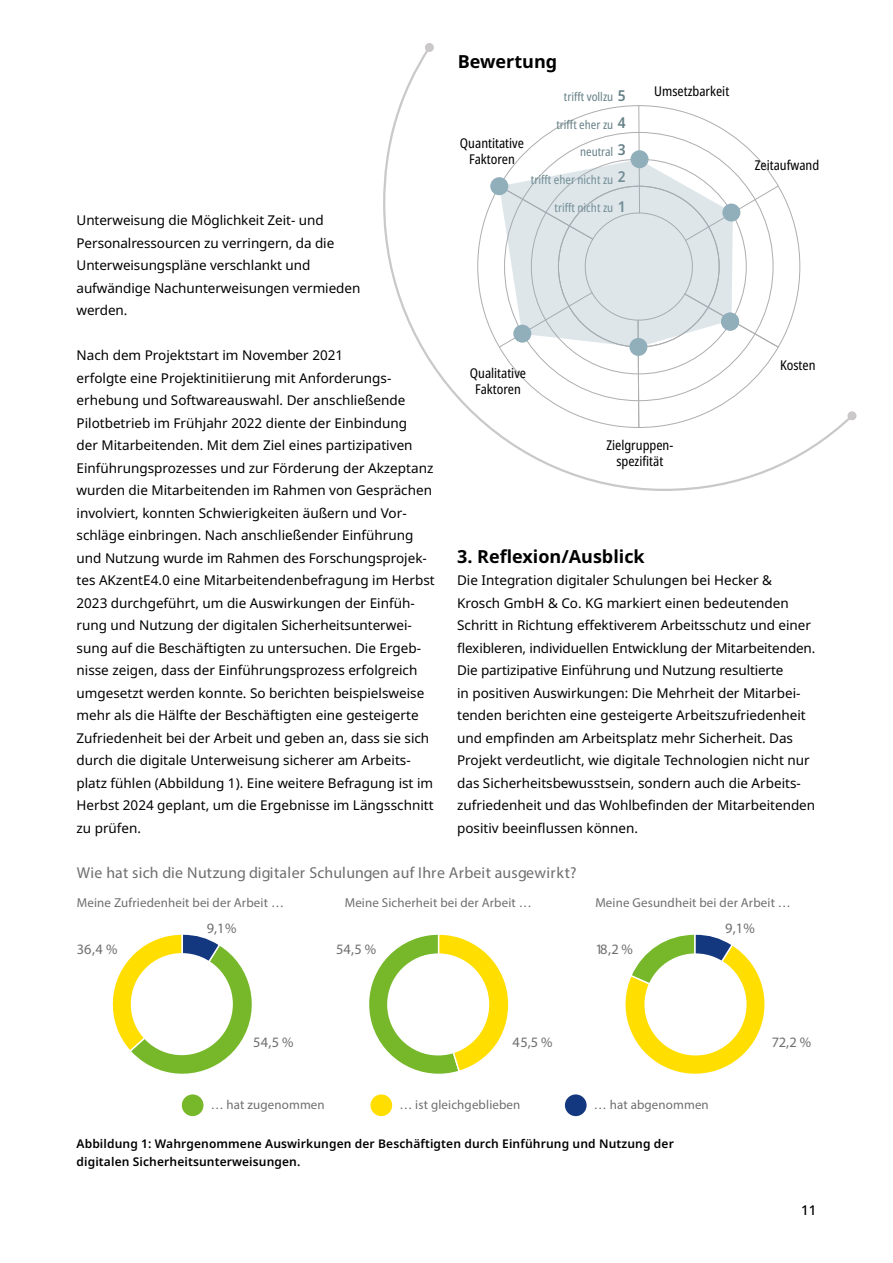
<style>
.page{position:relative;width:893px;height:1263px;background:#fff}
.page>*{position:absolute;margin:0;border:0;box-sizing:border-box;transform-origin:0 0}
.h2_Zwischenüberschriften{font:700 18px "Noto Sans";color:#000}
.t1{font:700 15.9px "Adobe Clean";letter-spacing:.015em;color:#706f6f}
.t2{font:600 semi-condensed 15px "Noto Sans";color:#678188}
.t3{font:700 14.4px "Adobe Clean";color:#706f6f}
.p_fliesstext_mit_Abstand{font:13.5px/22.5px "Noto Sans";color:#000}
.t4{font:condensed 13.5px/16.2px "Noto Sans";color:#000;text-align:center}
.t5{font:500 13.5px "Noto Sans";color:#000}
.t6{font:12.9px "Adobe Clean";letter-spacing:.01em;color:#706f6f}
.t7{font:600 12px/18px "Noto Sans";letter-spacing:.01em;color:#000}
.t8{font:condensed 12px "Noto Sans";color:#678188}
</style>
<div class="page">
<svg style="left:383px;top:51px;width:472px;height:440px"></svg>
<div style="left:425px;top:43px;width:9px;height:9px;background:#cac8c9;border-radius:50%"></div>
<div style="left:847px;top:411px;width:9px;height:9px;background:#cac8c9;border-radius:50%"></div>
<svg style="left:112px;top:934px;width:140px;height:140px"></svg>
<svg style="left:369px;top:934px;width:140px;height:140px"></svg>
<svg style="left:625px;top:934px;width:140px;height:140px"></svg>
<div style="left:182px;top:1094px;width:21px;height:22px;background:#76b82a;border-radius:50%"></div>
<div style="left:370px;top:1094px;width:22px;height:22px;background:#ffde00;border-radius:50%"></div>
<div style="left:565px;top:1094px;width:22px;height:22px;background:#14387f;border-radius:50%"></div>
<div style="left:131px;top:953px;width:102px;height:102px;background:#fff;border-radius:50%"></div>
<div style="left:387px;top:953px;width:102px;height:102px;background:#fff;border-radius:50%"></div>
<div style="left:644px;top:953px;width:102px;height:102px;background:#fff;border-radius:50%"></div>
<p class="p_fliesstext_mit_Abstand" style="left:77px;top:209px;width:285px">Unterweisung die Möglichkeit Zeit- und Personalressourcen zu verringern, da die Unterweisungspläne verschlankt und aufwändige Nachunterweisungen vermieden werden.</p>
<p class="p_fliesstext_mit_Abstand" style="left:77px;top:344px;width:360px">Nach dem Projektstart im November 2021<br>erfolgte eine Projektinitiierung mit Anforderungs&shy;erhebung und Softwareauswahl. Der anschließende Pilotbetrieb im Frühjahr 2022 diente der Einbindung<br>der Mitarbeitenden. Mit dem Ziel eines partizipativen Einführungsprozesses und zur Förderung der Akzeptanz wurden die Mitarbeitenden im Rahmen von Gesprächen involviert, konnten Schwierigkeiten äußern und Vor&shy;schläge einbringen. Nach anschließender Einführung und Nutzung wurde im Rahmen des Forschungsprojek&shy;tes AKzentE4.0 eine Mitarbeitendenbefragung im Herbst 2023 durchgeführt, um die Auswirkungen der Einfüh&shy;rung und Nutzung der digitalen Sicherheitsunterwei&shy;sung auf die Beschäftigten zu untersuchen. Die Ergeb&shy;nisse zeigen, dass der Einführungsprozess erfolgreich umgesetzt werden konnte. So berichten beispielsweise mehr als die Hälfte der Beschäftigten eine gesteigerte Zufriedenheit bei der Arbeit und geben an, dass sie sich durch die digitale Unterweisung sicherer am Arbeits&shy;platz fühlen (Abbildung 1). Eine weitere Befragung ist im Herbst 2024 geplant, um die Ergebnisse im Längsschnitt zu prüfen.</p>
<p class="h2_Zwischenüberschriften" style="left:458px;top:48px;width:101px">Bewertung</p>
<p class="t2" style="left:618px;top:85px;width:9px">5</p>
<p class="t8" style="left:564px;top:88px;width:51px">trifft vollzu</p>
<p class="t8" style="left:556px;top:116px;width:58px">trifft eher zu</p>
<p class="t8" style="left:580px;top:144px;width:35px">neutral</p>
<p class="t8" style="left:531px;top:171px;width:84px">trifft eher nicht zu</p>
<p class="t8" style="left:555px;top:199px;width:60px">trifft nicht zu</p>
<p class="t2" style="left:618px;top:112px;width:9px">4</p>
<p class="t4" style="left:460px;top:135px;width:66px">Quantitative<br>Faktoren</p>
<p class="t2" style="left:618px;top:139px;width:9px">3</p>
<p class="t2" style="left:618px;top:166px;width:9px">2</p>
<p class="t2" style="left:618px;top:196px;width:9px">1</p>
<p class="t4" style="left:654px;top:84px;width:76px">Umsetzbarkeit</p>
<p class="t4" style="left:755px;top:157px;width:66px">Zeitaufwand</p>
<p class="t4" style="left:470px;top:365px;width:58px">Qualitative<br>Faktoren</p>
<p class="t4" style="left:606px;top:437px;width:68px">Zielgruppen&shy;spezifität</p>
<p class="t4" style="left:780px;top:357px;width:37px">Kosten</p>
<p class="h2_Zwischenüberschriften" style="left:457px;top:543px;width:189px">3. Reflexion/Ausblick</p>
<p class="p_fliesstext_mit_Abstand" style="left:457px;top:569px;width:360px">Die Integration digitaler Schulungen bei Hecker &amp; Krosch GmbH &amp; Co. KG markiert einen bedeutenden Schritt in Richtung effektiverem Arbeitsschutz und einer flexibleren, individuellen Entwicklung der Mitarbeitenden.<br>Die partizipative Einführung und Nutzung resultierte<br>in positiven Auswirkungen: Die Mehrheit der Mitarbei&shy;tenden berichten eine gesteigerte Arbeitszufriedenheit und empfinden am Arbeitsplatz mehr Sicherheit. Das Projekt verdeutlicht, wie digitale Technologien nicht nur das Sicherheitsbewusstsein, sondern auch die Arbeits&shy;zufriedenheit und das Wohlbefinden der Mitarbeitenden positiv beeinflussen können.</p>
<p class="t1" style="left:77px;top:863px;width:501px">Wie hat sich die Nutzung digitaler Schulungen auf Ihre Arbeit ausgewirkt?</p>
<p class="t6" style="left:77px;top:894px;width:209px">Meine Zufriedenheit bei der Arbeit …</p>
<p class="t6" style="left:345px;top:894px;width:189px">Meine Sicherheit bei der Arbeit …</p>
<p class="t6" style="left:595px;top:894px;width:197px">Meine Gesundheit bei der Arbeit …</p>
<p class="t3" style="left:207px;top:919px;width:31px">9,1 %</p>
<p class="t3" style="left:725px;top:919px;width:31px">9,1 %</p>
<p class="t3" style="left:77px;top:940px;width:42px">36,4 %</p>
<p class="t3" style="left:336px;top:940px;width:42px">54,5 %</p>
<p class="t3" style="left:595px;top:940px;width:39px">18,2 %</p>
<p class="t3" style="left:253px;top:1033px;width:42px">54,5 %</p>
<p class="t6" style="left:211px;top:1097px;width:116px">… hat zugenommen</p>
<p class="t3" style="left:512px;top:1033px;width:42px">45,5 %</p>
<p class="t6" style="left:399px;top:1097px;width:123px">… ist gleichgeblieben</p>
<p class="t6" style="left:594px;top:1097px;width:117px">… hat abgenommen</p>
<p class="t3" style="left:772px;top:1033px;width:41px">72,2 %</p>
<p class="t7" style="left:77px;top:1134px;width:599px">Abbildung 1: Wahrgenommene Auswirkungen der Beschäftigten durch Einführung und Nutzung der digitalen Sicherheitsunterweisungen.</p>
<p class="t5" style="left:801px;top:1201px;width:17px">11</p>
</div>
